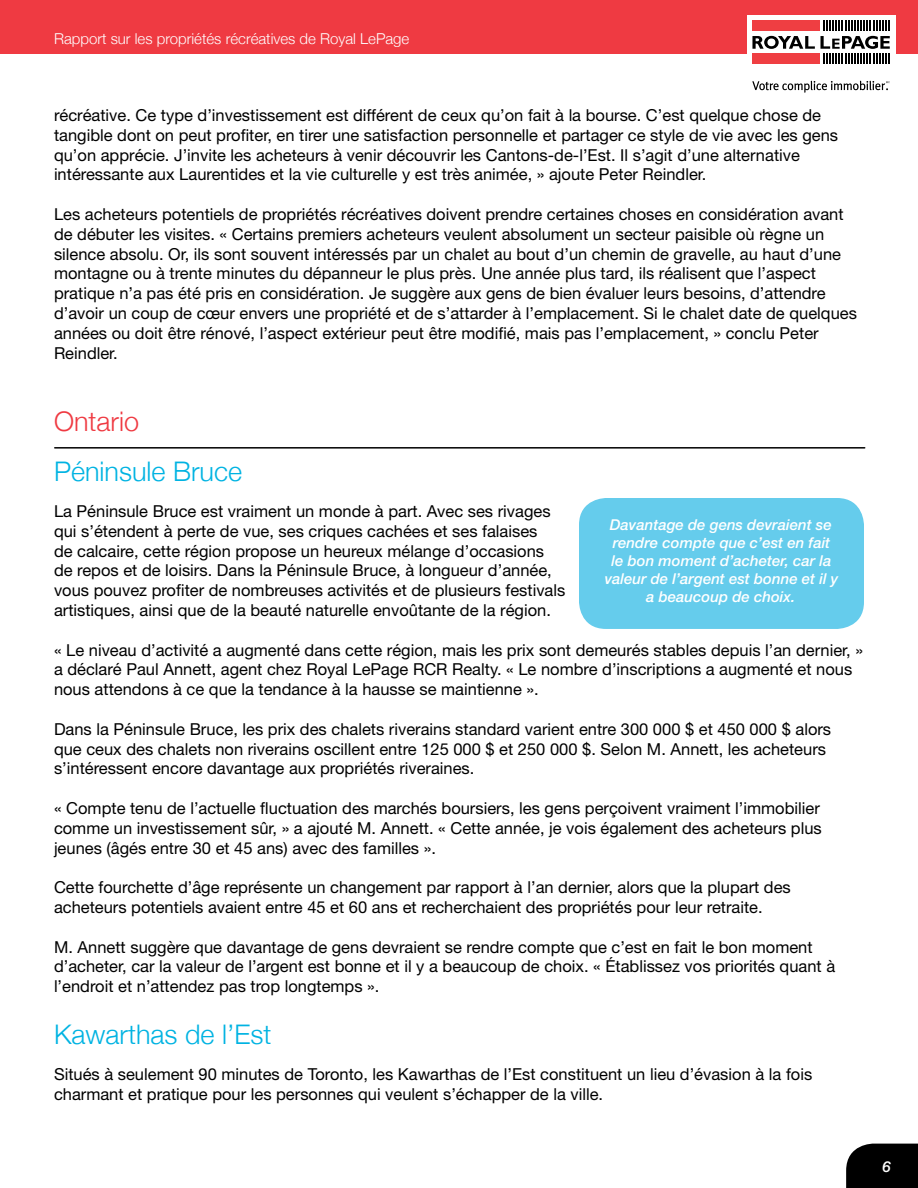
<style>
.page{position:relative;width:918px;height:1188px;background:#fff}
.page>*{position:absolute;margin:0;border:0;box-sizing:border-box;transform-origin:0 0}
.t1{font:300 27px "Helvetica Neue";color:#00b3e2}
.t2{font:300 27px "Helvetica Neue";color:#ef3a42}
.t3{font:16.5px/19.8px "Helvetica Neue";color:#000}
.t4{font:italic 500 15px/18px "Helvetica Neue";color:#fff;text-align:center}
.t5{font:300 15px "Helvetica Neue";color:#fff}
</style>
<div class="page">
<div style="left:0;top:0;width:918px;height:54px;background:#ef3a42"></div>
<div style="left:846px;top:1144px;width:72px;height:44px;background:#000"></div>
<svg style="left:752px;top:81px;width:138px;height:12px"></svg>
<div style="left:747px;top:15px;width:149px;height:55px;background:#fff"></div>
<svg style="left:752px;top:21px;width:138px;height:43px"></svg>
<hr style="left:55px;top:447px;width:810px;height:2px;background:#000">
<div style="left:579px;top:498px;width:285px;height:131px;background:#65ccec;border-radius:27px"></div>
<p class="t5" style="left:54px;top:30px;width:357px">Rapport sur les propriétés récréatives de Royal LePage</p>
<p class="t3" style="left:54px;top:105px;width:786px">récréative. Ce type d’investissement est différent de ceux qu’on fait à la bourse. C’est quelque chose de tangible dont on peut profiter, en tirer une satisfaction personnelle et partager ce style de vie avec les gens qu’on apprécie. J’invite les acheteurs à venir découvrir les Cantons-de-l’Est. Il s’agit d’une alternative intéressante aux Laurentides et la vie culturelle y est très animée, » ajoute Peter Reindler.</p>
<p class="t3" style="left:54px;top:204px;width:804px">Les acheteurs potentiels de propriétés récréatives doivent prendre certaines choses en considération avant de débuter les visites. « Certains premiers acheteurs veulent absolument un secteur paisible où règne un silence absolu. Or, ils sont souvent intéressés par un chalet au bout d’un chemin de gravelle, au haut d’une montagne ou à trente minutes du dépanneur le plus près. Une année plus tard, ils réalisent que l’aspect pratique n’a pas été pris en considération. Je suggère aux gens de bien évaluer leurs besoins, d’attendre d’avoir un coup de cœur envers une propriété et de s’attarder à l’emplacement. Si le chalet date de quelques années ou doit être rénové, l’aspect extérieur peut être modifié, mais pas l’emplacement, » conclu Peter Reindler.</p>
<h1 class="t2" style="left:54px;top:404px;width:87px">Ontario</h1>
<h1 class="t1" style="left:54px;top:455px;width:190px">Péninsule Bruce</h1>
<p class="t3" style="left:54px;top:501px;width:513px">La Péninsule Bruce est vraiment un monde à part. Avec ses rivages qui s’étendent à perte de vue, ses criques cachées et ses falaises<br>de calcaire, cette région propose un heureux mélange d’occasions de repos et de loisirs. Dans la Péninsule Bruce, à longueur d’année, vous pouvez profiter de nombreuses activités et de plusieurs festivals artistiques, ainsi que de la beauté naturelle envoûtante de la région.</p>
<p class="t3" style="left:54px;top:640px;width:811px">« Le niveau d’activité a augmenté dans cette région, mais les prix sont demeurés stables depuis l’an dernier, » a déclaré Paul Annett, agent chez Royal LePage RCR Realty. « Le nombre d’inscriptions a augmenté et nous nous attendons à ce que la tendance à la hausse se maintienne ».</p>
<p class="t3" style="left:54px;top:719px;width:779px">Dans la Péninsule Bruce, les prix des chalets riverains standard varient entre 300 000 $ et 450 000 $ alors que ceux des chalets non riverains oscillent entre 125 000 $ et 250 000 $. Selon M. Annett, les acheteurs s’intéressent encore davantage aux propriétés riveraines.</p>
<p class="t3" style="left:54px;top:798px;width:769px;text-align:justify">« Compte tenu de l’actuelle fluctuation des marchés boursiers, les gens perçoivent vraiment l’immobilier comme un investissement sûr, » a ajouté M. Annett. « Cette année, je vois également des acheteurs plus jeunes (âgés entre 30 et 45 ans) avec des familles ».</p>
<p class="t3" style="left:54px;top:877px;width:738px">Cette fourchette d’âge représente un changement par rapport à l’an dernier, alors que la plupart des acheteurs potentiels avaient entre 45 et 60 ans et recherchaient des propriétés pour leur retraite.</p>
<p class="t3" style="left:54px;top:937px;width:783px">M. Annett suggère que davantage de gens devraient se rendre compte que c’est en fait le bon moment d’acheter, car la valeur de l’argent est bonne et il y a beaucoup de choix. « Établissez vos priorités quant à l’endroit et n’attendez pas trop longtemps ».</p>
<h1 class="t1" style="left:54px;top:1018px;width:219px">Kawarthas de l’Est</h1>
<p class="t3" style="left:54px;top:1064px;width:760px">Situés à seulement 90 minutes de Toronto, les Kawarthas de l’Est constituent un lieu d’évasion à la fois charmant et pratique pour les personnes qui veulent s’échapper de la ville.</p>
<p class="t4" style="left:605px;top:516px;width:235px">Davantage de gens devraient se rendre compte que c’est en fait<br>le bon moment d’acheter, car la valeur de l’argent est bonne et il y a beaucoup de choix.</p>
<p class="t4" style="left:883px;top:1158px;width:10px">6</p>
</div>
